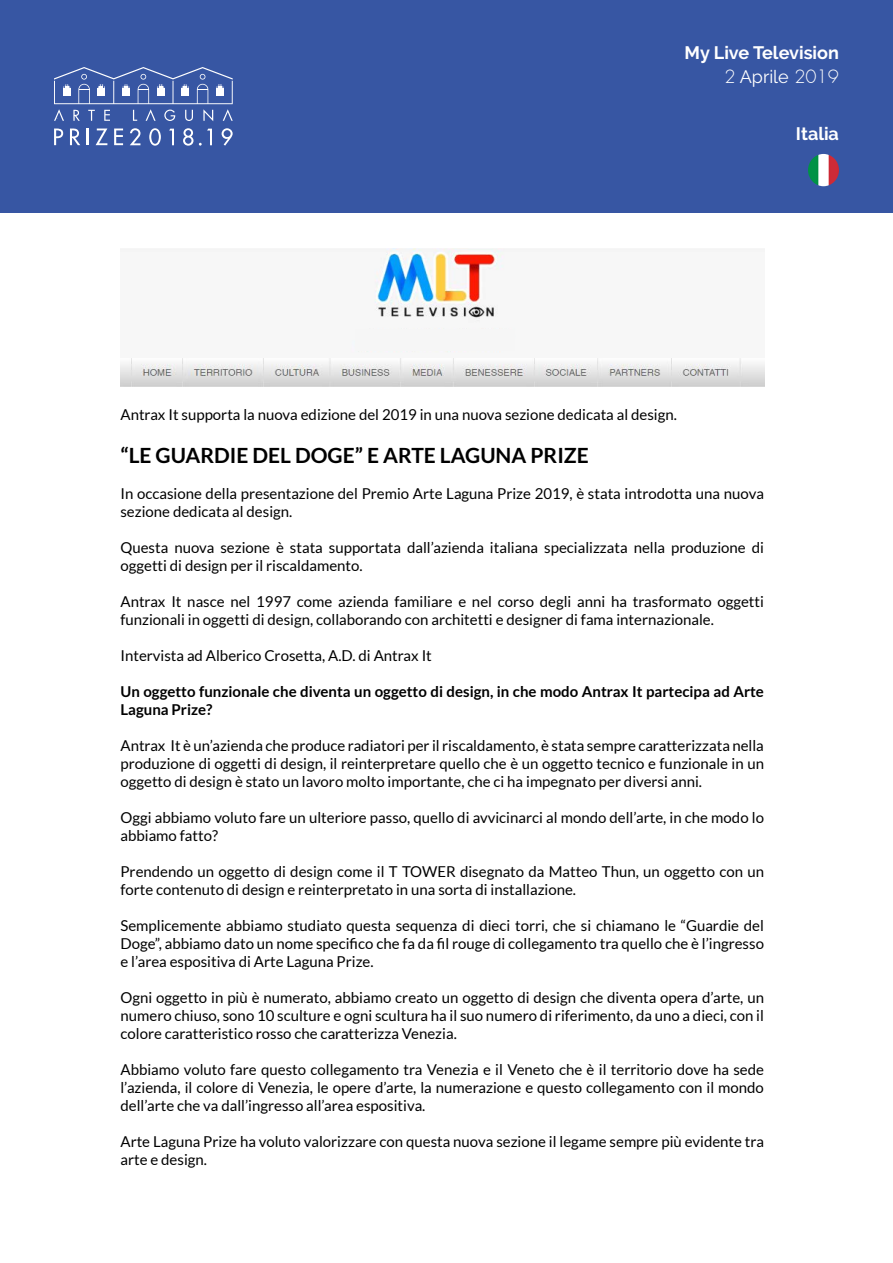
<style>
.page{position:relative;width:893px;height:1263px;background:#fff}
.page>*{position:absolute;margin:0;border:0;box-sizing:border-box;transform-origin:0 0}
.t1{font:700 21px "Lato";color:#000}
.t2{font:700 18px/24px "Raleway";color:#fff;text-align:right}
.t3{font:15px/18px "Lato";color:#000}
.t4{font:700 15px/18px "Lato";color:#000}
.s1{font-family:"Futura";font-weight:300}
.s2{font-weight:400}
</style>
<div class="page">
<div style="left:0;top:0;width:893px;height:213px;background:#3756a3"></div>
<svg style="left:54px;top:67px;width:179px;height:54px"></svg>
<svg style="left:54px;top:129px;width:9px;height:16px"></svg>
<svg style="left:70px;top:129px;width:10px;height:16px"></svg>
<svg style="left:87px;top:129px;width:2px;height:16px"></svg>
<svg style="left:96px;top:129px;width:11px;height:16px"></svg>
<svg style="left:114px;top:129px;width:9px;height:16px"></svg>
<svg style="left:130px;top:128px;width:10px;height:17px"></svg>
<svg style="left:149px;top:128px;width:12px;height:18px"></svg>
<svg style="left:169px;top:129px;width:5px;height:16px"></svg>
<svg style="left:183px;top:128px;width:10px;height:18px"></svg>
<svg style="left:222px;top:128px;width:11px;height:18px"></svg>
<svg style="left:199px;top:129px;width:13px;height:17px"></svg>
<img style="left:808px;top:154px;width:31px;height:32px">
<img style="left:120px;top:248px;width:644px;height:139px">
<div style="left:355px;top:330px;width:159px;height:21px;background:#f6f6f6"></div>
<p class="t2" style="left:684px;top:41px;width:156px">My Live Television<br><span class="s1">2</span> <span class="s2">Aprile</span> <span class="s1">2019</span></p>
<p class="t2" style="left:796px;top:122px;width:45px">Italia</p>
<p class="t3" style="left:120px;top:405px;width:558px">Antrax It supporta la nuova edizione del 2019 in una nuova sezione dedicata al design.</p>
<h1 class="t1" style="left:120px;top:443px;width:470px">“LE GUARDIE DEL DOGE” E ARTE LAGUNA PRIZE</h1>
<p class="t3" style="left:120px;top:484px;width:645px">In occasione della presentazione del Premio Arte Laguna Prize 2019, è stata introdotta una nuova sezione dedicata al design.</p>
<p class="t3" style="left:120px;top:538px;width:645px">Questa nuova sezione è stata supportata dall’azienda italiana specializzata nella produzione di oggetti di design per il riscaldamento.</p>
<p class="t3" style="left:120px;top:592px;width:645px">Antrax It nasce nel 1997 come azienda familiare e nel corso degli anni ha trasformato oggetti funzionali in oggetti di design, collaborando con architetti e designer di fama internazionale.</p>
<p class="t3" style="left:120px;top:646px;width:313px">Intervista ad Alberico Crosetta, A.D. di Antrax It</p>
<p class="t4" style="left:120px;top:682px;width:645px">Un oggetto funzionale che diventa un oggetto di design, in che modo Antrax It partecipa ad Arte<br>Laguna Prize?</p>
<p class="t3" style="left:120px;top:736px;width:645px;text-align:justify">Antrax It è un’azienda che produce radiatori per il riscaldamento, è stata sempre caratterizzata nella produzione di oggetti di design, il reinterpretare quello che è un oggetto tecnico e funzionale in un oggetto di design è stato un lavoro molto importante, che ci ha impegnato per diversi anni.</p>
<p class="t3" style="left:120px;top:808px;width:645px">Oggi abbiamo voluto fare un ulteriore passo, quello di avvicinarci al mondo dell’arte, in che modo lo abbiamo fatto?</p>
<p class="t3" style="left:120px;top:862px;width:645px">Prendendo un oggetto di design come il T TOWER disegnato da Matteo Thun, un oggetto con un forte contenuto di design e reinterpretato in una sorta di installazione.</p>
<p class="t3" style="left:120px;top:916px;width:645px;text-align:justify">Semplicemente abbiamo studiato questa sequenza di dieci torri, che si chiamano le “Guardie del Doge”, abbiamo dato un nome specifico che fa da fil rouge di collegamento tra quello che è l’ingresso e l’area espositiva di Arte Laguna Prize.</p>
<p class="t3" style="left:120px;top:988px;width:645px;text-align:justify">Ogni oggetto in più è numerato, abbiamo creato un oggetto di design che diventa opera d’arte, un numero chiuso, sono 10 sculture e ogni scultura ha il suo numero di riferimento, da uno a dieci, con il colore caratteristico rosso che caratterizza Venezia.</p>
<p class="t3" style="left:120px;top:1060px;width:645px;text-align:justify">Abbiamo voluto fare questo collegamento tra Venezia e il Veneto che è il territorio dove ha sede l’azienda, il colore di Venezia, le opere d’arte, la numerazione e questo collegamento con il mondo dell’arte che va dall’ingresso all’area espositiva.</p>
<p class="t3" style="left:120px;top:1132px;width:645px">Arte Laguna Prize ha voluto valorizzare con questa nuova sezione il legame sempre più evidente tra arte e design.</p>
</div>
